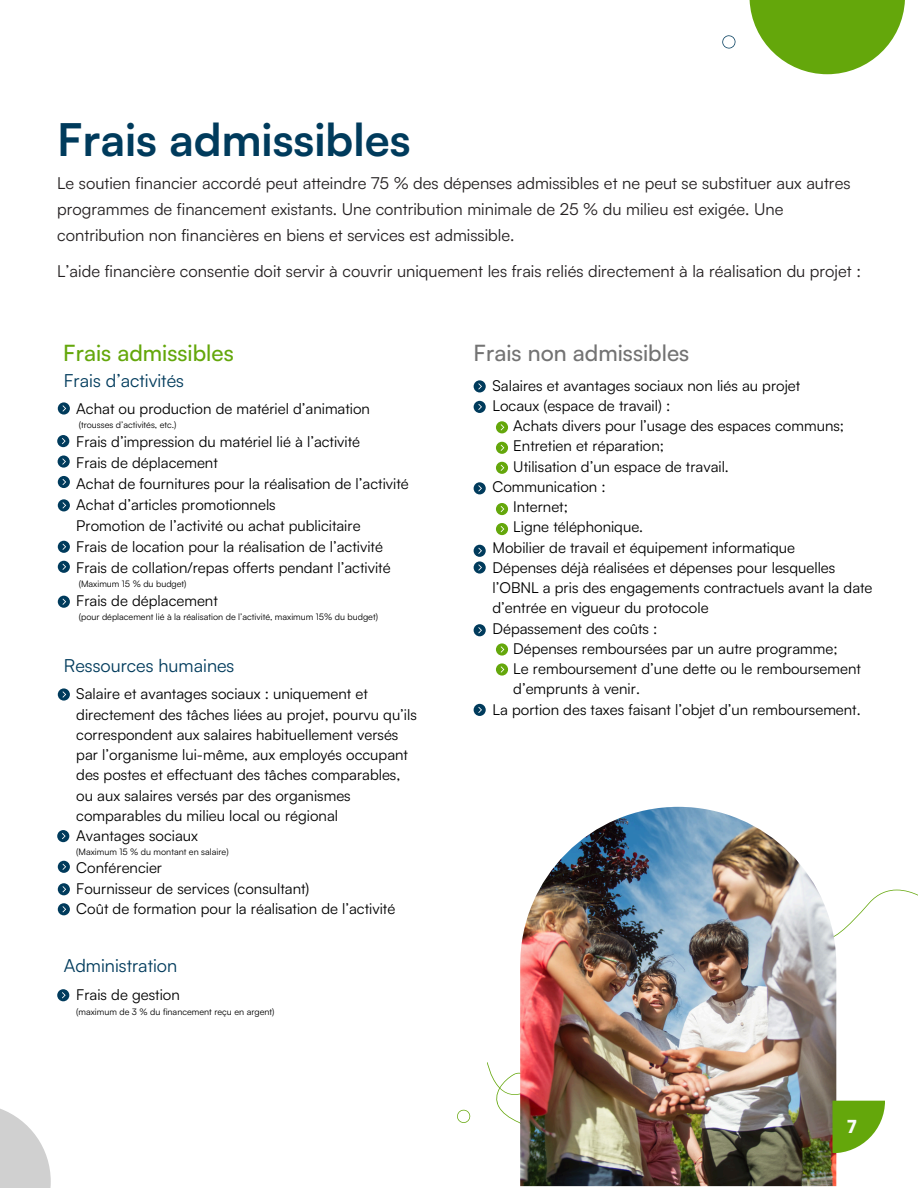
<style>
.page{position:relative;width:918px;height:1188px;background:#fff}
.page>*{position:absolute;margin:0;border:0;box-sizing:border-box;transform-origin:0 0}
.t1{font:700 45px "Satoshi";color:#003b5c}
.t2{font:500 22.5px "Satoshi";color:#737373}
.t3{font:500 22.5px "Satoshi";color:#64a70b}
.t4{font:18px "Satoshi";color:#003b5c}
.t5{font:700 18px "Poppins";color:#fafafa}
.t6{font:16.5px/25.8px "Satoshi";color:#231f20}
.t7{font:15px/20.2px "Satoshi";color:#000}
.t8{font:9px "Satoshi";color:#000}
</style>
<div class="page">
<svg style="left:0;top:1109px;width:51px;height:79px"></svg>
<svg style="left:750px;top:0;width:155px;height:74px"></svg>
<svg style="left:722px;top:35px;width:14px;height:14px"></svg>
<svg style="left:836px;top:889px;width:82px;height:47px"></svg>
<svg style="left:457px;top:1062px;width:63px;height:62px"></svg>
<img style="left:520px;top:807px;width:316px;height:379px">
<svg style="left:823px;top:1099px;width:62px;height:84px"></svg>
<svg style="left:58px;top:402px;width:12px;height:13px"></svg>
<svg style="left:57px;top:435px;width:12px;height:12px"></svg>
<svg style="left:58px;top:455px;width:12px;height:13px"></svg>
<svg style="left:58px;top:476px;width:12px;height:12px"></svg>
<svg style="left:58px;top:499px;width:12px;height:12px"></svg>
<svg style="left:58px;top:541px;width:12px;height:12px"></svg>
<svg style="left:58px;top:561px;width:12px;height:12px"></svg>
<svg style="left:58px;top:596px;width:12px;height:12px"></svg>
<svg style="left:58px;top:688px;width:12px;height:13px"></svg>
<svg style="left:57px;top:830px;width:12px;height:12px"></svg>
<svg style="left:58px;top:861px;width:12px;height:12px"></svg>
<svg style="left:58px;top:883px;width:12px;height:12px"></svg>
<svg style="left:58px;top:903px;width:12px;height:12px"></svg>
<svg style="left:57px;top:989px;width:12px;height:12px"></svg>
<svg style="left:474px;top:380px;width:12px;height:12px"></svg>
<svg style="left:474px;top:401px;width:12px;height:12px"></svg>
<svg style="left:496px;top:421px;width:12px;height:12px"></svg>
<svg style="left:474px;top:482px;width:12px;height:12px"></svg>
<svg style="left:474px;top:545px;width:12px;height:29px"></svg>
<svg style="left:474px;top:624px;width:12px;height:12px"></svg>
<svg style="left:496px;top:503px;width:12px;height:12px"></svg>
<svg style="left:496px;top:442px;width:12px;height:12px"></svg>
<svg style="left:496px;top:462px;width:12px;height:12px"></svg>
<svg style="left:496px;top:523px;width:12px;height:12px"></svg>
<svg style="left:496px;top:643px;width:12px;height:13px"></svg>
<svg style="left:496px;top:663px;width:12px;height:13px"></svg>
<svg style="left:474px;top:704px;width:12px;height:12px"></svg>
<p class="t1" style="left:57px;top:110px;width:355px">Frais admissibles</p>
<p class="t6" style="left:57px;top:170px;width:795px">Le soutien financier accordé peut atteindre 75 % des dépenses admissibles et ne peut se substituer aux autres programmes de financement existants. Une contribution minimale de 25 % du milieu est exigée. Une contribution non financières en biens et services est admissible.</p>
<p class="t6" style="left:57px;top:257px;width:805px">L’aide financière consentie doit servir à couvrir uniquement les frais reliés directement à la réalisation du projet :</p>
<p class="t3" style="left:63px;top:339px;width:172px">Frais admissibles</p>
<p class="t4" style="left:64px;top:369px;width:122px">Frais d’activités</p>
<p class="t7" style="left:76px;top:398px;width:295px">Achat ou production de matériel d’animation</p>
<p class="t8" style="left:79px;top:419px;width:99px">(trousses d’activités, etc.)</p>
<p class="t7" style="left:76px;top:431px;width:285px">Frais d’impression du matériel lié à l’activité</p>
<p class="t7" style="left:76px;top:452px;width:143px">Frais de déplacement</p>
<p class="t7" style="left:76px;top:473px;width:334px">Achat de fournitures pour la réalisation de l’activité</p>
<p class="t7" style="left:76px;top:494px;width:201px">Achat d’articles promotionnels</p>
<p class="t7" style="left:76px;top:515px;width:286px">Promotion de l’activité ou achat publicitaire</p>
<p class="t7" style="left:76px;top:536px;width:308px">Frais de location pour la réalisation de l’activité</p>
<p class="t7" style="left:76px;top:557px;width:316px">Frais de collation/repas offerts pendant l’activité</p>
<p class="t8" style="left:79px;top:578px;width:109px">(Maximum 15 % du budget)</p>
<p class="t7" style="left:76px;top:590px;width:143px">Frais de déplacement</p>
<p class="t8" style="left:79px;top:611px;width:301px">(pour déplacement lié à la réalisation de l’activité, maximum 15% du budget)</p>
<p class="t4" style="left:64px;top:654px;width:172px">Ressources humaines</p>
<p class="t7" style="left:76px;top:683px;width:342px">Salaire et avantages sociaux : uniquement et directement des tâches liées au projet, pourvu qu’ils correspondent aux salaires habituellement versés par l’organisme lui-même, aux employés occupant des postes et effectuant des tâches comparables, ou aux salaires versés par des organismes comparables du milieu local ou régional<br>Avantages sociaux</p>
<p class="t8" style="left:76px;top:845px;width:154px">(Maximum 15 % du montant en salaire)</p>
<p class="t7" style="left:76px;top:857px;width:321px">Conférencier<br>Fournisseur de services (consultant)<br>Coût de formation pour la réalisation de l’activité</p>
<p class="t4" style="left:64px;top:954px;width:115px">Administration</p>
<p class="t7" style="left:76px;top:984px;width:105px">Frais de gestion</p>
<p class="t8" style="left:76px;top:1006px;width:200px">(maximum de 3 % du financement reçu en argent)</p>
<p class="t2" style="left:474px;top:339px;width:217px">Frais non admissibles</p>
<p class="t7" style="left:493px;top:375px;width:309px">Salaires et avantages sociaux non liés au projet</p>
<p class="t7" style="left:493px;top:395px;width:179px">Locaux (espace de travail) :</p>
<p class="t7" style="left:513px;top:415px;width:332px">Achats divers pour l’usage des espaces communs;</p>
<p class="t7" style="left:513px;top:435px;width:152px">Entretien et réparation;</p>
<p class="t7" style="left:513px;top:456px;width:217px">Utilisation d’un espace de travail.</p>
<p class="t7" style="left:493px;top:476px;width:115px">Communication :</p>
<p class="t7" style="left:513px;top:496px;width:56px">Internet;</p>
<p class="t7" style="left:513px;top:516px;width:131px">Ligne téléphonique.</p>
<p class="t7" style="left:493px;top:537px;width:304px">Mobilier de travail et équipement informatique</p>
<p class="t7" style="left:493px;top:557px;width:344px">Dépenses déjà réalisées et dépenses pour lesquelles</p>
<p class="t7" style="left:493px;top:577px;width:382px">l’OBNL a pris des engagements contractuels avant la date</p>
<p class="t7" style="left:493px;top:597px;width:218px">d’entrée en vigueur du protocole</p>
<p class="t7" style="left:493px;top:618px;width:166px">Dépassement des coûts :</p>
<p class="t7" style="left:513px;top:638px;width:326px">Dépenses remboursées par un autre programme;</p>
<h2 class="t7" style="left:513px;top:658px;width:349px">Le remboursement d’une dette ou le remboursement</h2>
<h2 class="t7" style="left:513px;top:678px;width:128px">d’emprunts à venir.</h2>
<h2 class="t7" style="left:493px;top:699px;width:370px">La portion des taxes faisant l’objet d’un remboursement.</h2>
<p class="t5" style="left:847px;top:1114px;width:11px">7</p>
</div>
